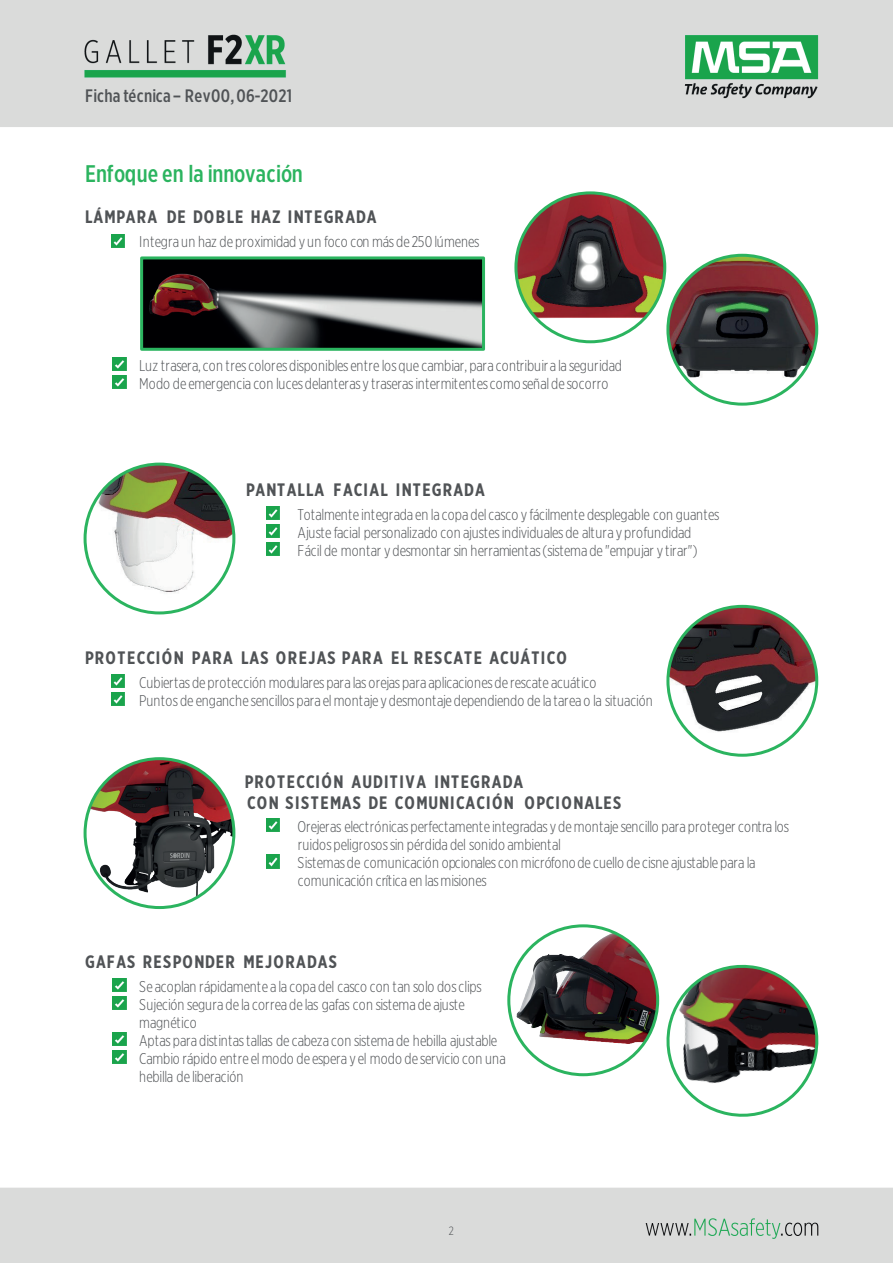
<style>
.page{position:relative;width:893px;height:1263px;background:#fff}
.page>*{position:absolute;margin:0;border:0;box-sizing:border-box;transform-origin:0 0}
.t1{font:500 24px "Gotham X Narrow";letter-spacing:-.005em;color:#2bb45f}
.t2{font:700 18px/21.6px "Gotham X Narrow";letter-spacing:.075em;color:#505356}
.t3{font:700 18px "Gotham X Narrow";letter-spacing:.055em;color:#505356}
.t4{font:500 18px "Gotham X Narrow";letter-spacing:.02em;color:#505356}
.t5{font:300 15.6px/18px "Gotham X Narrow";letter-spacing:.005em;color:#505356}
.t6{font:300 12px "Gotham X Narrow";color:#505356}
</style>
<div class="page">
<img style="left:1px;top:0;width:892px;height:1262px">
<svg style="left:112px;top:234px;width:13px;height:13px"></svg>
<svg style="left:113px;top:358px;width:13px;height:31px"></svg>
<img style="left:266px;top:506px;width:14px;height:14px">
<img style="left:266px;top:524px;width:14px;height:14px">
<img style="left:266px;top:542px;width:14px;height:14px">
<img style="left:112px;top:674px;width:13px;height:14px">
<img style="left:112px;top:692px;width:13px;height:14px">
<img style="left:266px;top:818px;width:14px;height:14px">
<img style="left:266px;top:854px;width:14px;height:14px">
<svg style="left:113px;top:978px;width:13px;height:31px"></svg>
<svg style="left:113px;top:1032px;width:13px;height:31px"></svg>
<img style="left:144px;top:260px;width:337px;height:87px">
<div style="left:140px;top:256px;width:345px;height:95px;border:3px solid #2bb45f"></div>
<img style="left:516px;top:193px;width:149px;height:149px;border-radius:74px">
<div style="left:514px;top:191px;width:152px;height:152px;border:3px solid #2bb45f;border-radius:50%"></div>
<img style="left:668px;top:255px;width:149px;height:149px;border-radius:74px">
<div style="left:666px;top:254px;width:152px;height:151px;border:3px solid #2bb45f;border-radius:50%"></div>
<img style="left:85px;top:464px;width:149px;height:149px;border-radius:74px">
<div style="left:84px;top:462px;width:151px;height:152px;border:3px solid #2bb45f;border-radius:50%"></div>
<img style="left:668px;top:606px;width:149px;height:149px;border-radius:74px">
<div style="left:666px;top:605px;width:152px;height:151px;border:3px solid #2bb45f;border-radius:50%"></div>
<img style="left:85px;top:758px;width:149px;height:149px;border-radius:74px">
<div style="left:84px;top:757px;width:151px;height:152px;border:3px solid #2bb45f;border-radius:50%"></div>
<img style="left:509px;top:925px;width:149px;height:149px;border-radius:74px">
<div style="left:507px;top:924px;width:152px;height:152px;border:3px solid #2bb45f;border-radius:50%"></div>
<svg style="left:661px;top:960px;width:162px;height:161px"></svg>
<p class="t4" style="left:85px;top:85px;width:208px">Ficha técnica– Rev00,06-2021</p>
<h1 class="t1" style="left:85px;top:159px;width:219px">Enfoque en la innovación</h1>
<p class="t3" style="left:85px;top:206px;width:293px">LÁMPARA DE DOBLE HAZ INTEGRADA</p>
<p class="t5" style="left:139px;top:232px;width:342px">Integraun haz deproximidad yun foco con másde250lúmenes</p>
<p class="t5" style="left:139px;top:356px;width:484px">Luztrasera,con trescoloresdisponiblesentrelosquecambiar, paracontribuira la seguridad<br>Modo deemergencia con lucesdelanterasytraserasintermitentescomoseñaldesocorro</p>
<p class="t3" style="left:246px;top:478px;width:240px">PANTALLA FACIAL INTEGRADA</p>
<p class="t5" style="left:298px;top:505px;width:423px">Totalmente integrada en la copa delcasco y fácilmente desplegable con guantes<br>Ajuste facial personalizado con ajustesindividuales de altura y profundidad<br>Fácil de montar y desmontar sin herramientas(sistema de "empujar y tirar")</p>
<p class="t2" style="left:85px;top:646px;width:483px">PROTECCIÓN PARA LAS OREJAS PARA EL RESCATE ACUÁTICO</p>
<p class="t5" style="left:139px;top:673px;width:515px">Cubiertasdeprotección modularesparalasorejaspara aplicacionesderescateacuático<br>Puntosdeenganchesencillospara elmontajeydesmontajedependiendo dela tareao la situación</p>
<p class="t2" style="left:245px;top:770px;width:378px">PROTECCIÓN AUDITIVA INTEGRADA<br>CON SISTEMAS DE COMUNICACIÓN OPCIONALES</p>
<p class="t5" style="left:298px;top:817px;width:493px">Orejeras electrónicas perfectamente integradas y demontaje sencillo para proteger contra los ruidos peligrosossin pérdida del sonido ambiental<br>Sistemasde comunicación opcionalescon micrófonodecuello decisneajustablepara la comunicación crítica en lasmisiones</p>
<p class="t3" style="left:85px;top:950px;width:253px">GAFAS RESPONDER MEJORADAS</p>
<p class="t5" style="left:139px;top:976px;width:368px">Seacoplan rápidamentea la copa del casco con tan solo dosclips Sujeción segura dela correa delas gafas con sistema deajuste magnético<br>Aptas para distintastallas de cabeza con sistema de hebilla ajustable Cambio rápido entre elmodo de espera y el modo de servicio con una hebilla de liberación</p>
<p class="t6" style="left:449px;top:1224px;width:7px">2</p>
</div>
